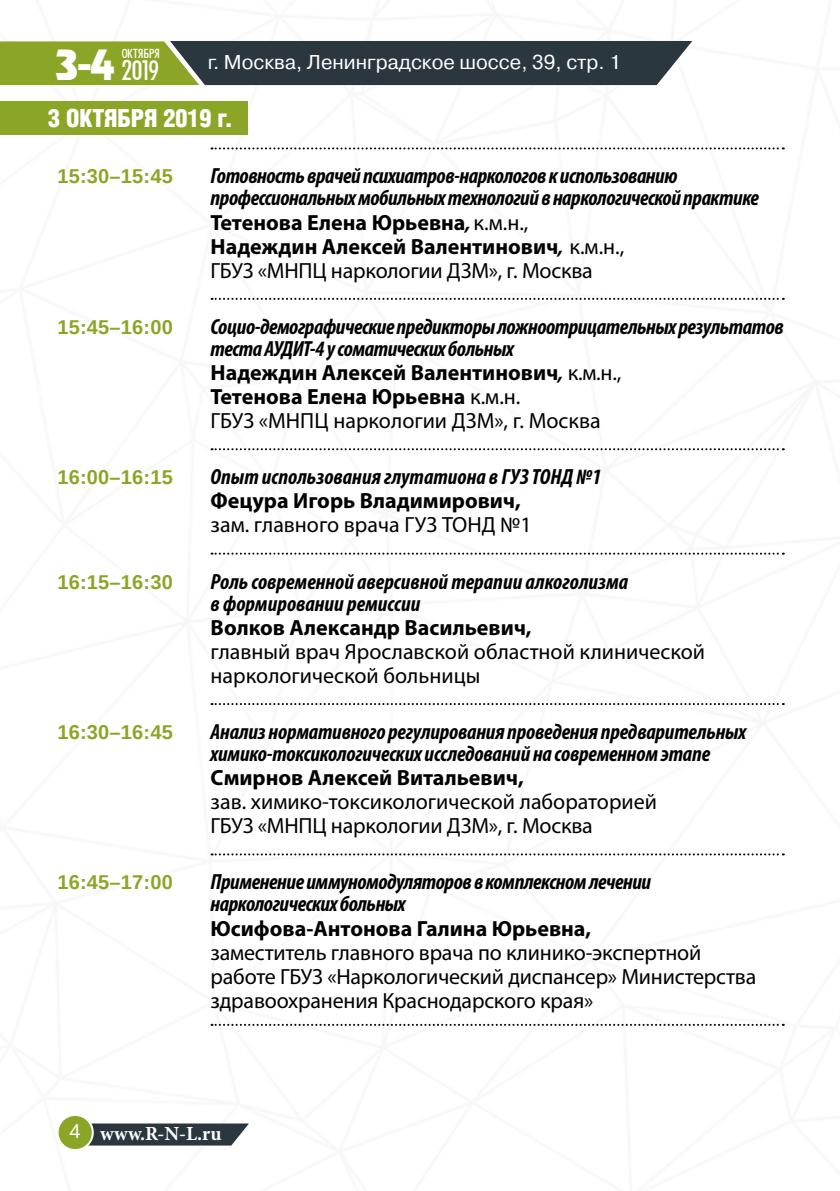
<style>
.page{position:relative;width:840px;height:1191px;background:#fff}
.page>*{position:absolute;margin:0;border:0;box-sizing:border-box;transform-origin:0 0}
.t1{font:500 37.6px "AG Revue Cyr";color:#fff}
.t2{font:30px "Futura Condensed Plain";color:#fff}
.t3{font:300 condensed 24px "AG Letterica";color:#fff}
.t4{font:italic 700 condensed 22px/22px "Myriad Pro";letter-spacing:-.02em;color:#000}
.t5{font:700 22px/24px "Myriad Pro";color:#000}
.t6{font:22px/24px "Myriad Pro";letter-spacing:-.01em;color:#000}
.t7{font:italic 700 condensed 22px/22px "Myriad Pro";color:#000}
.t8{font:700 20px "Liberation Sans";letter-spacing:.01em;color:#8ba626}
.t9{font:20px "Pragmatica C";color:#fff}
.t10{font:700 20px "Minion Pro";color:#fff}
.t11{font:20px "Liberation Sans";color:#fff}
.t12{font:14px "Futura Condensed Plain";letter-spacing:.005em;color:#fff}
.s1{font-style:italic;font-stretch:condensed}
.s2{font-weight:400}
</style>
<div class="page">
<svg style="left:89px;top:1123px;width:160px;height:22px;background:#3a464c"></svg>
<svg style="left:0;top:41px;width:692px;height:44px;background:#4a5b3e"></svg>
<div style="left:58px;top:1115px;width:35px;height:35px;background:#8ba626;border-radius:50%"></div>
<div style="left:57px;top:1114px;width:37px;height:37px;border:2px solid #fff;border-radius:50%"></div>
<div style="left:0;top:101px;width:247px;height:33px;background:#8ba626"></div>
<svg style="left:211px;top:147px;width:572px;height:2px"></svg>
<svg style="left:211px;top:298px;width:572px;height:2px"></svg>
<svg style="left:211px;top:448px;width:572px;height:2px"></svg>
<svg style="left:211px;top:552px;width:572px;height:2px"></svg>
<svg style="left:211px;top:703px;width:572px;height:2px"></svg>
<svg style="left:211px;top:853px;width:572px;height:2px"></svg>
<svg style="left:211px;top:1023px;width:572px;height:2px"></svg>
<h1 class="t1" style="left:56px;top:43px;width:60px">3-4</h1>
<p class="t12" style="left:122px;top:46px;width:40px">ОКТЯБРЯ</p>
<h2 class="t2" style="left:122px;top:53px;width:38px">2019</h2>
<p class="t9" style="left:208px;top:51px;width:414px">г. Москва, Ленинградское шоссе, 39, стр. 1</p>
<p class="t3" style="left:48px;top:103px;width:186px">3 ОКТЯБРЯ 2019 г.</p>
<p class="t8" style="left:57px;top:163px;width:117px">15:30–15:45</p>
<p class="t4" style="left:210px;top:165px;width:549px">Готовность врачей психиатров-наркологов к использованию профессиональных мобильных технологий в наркологической практике</p>
<p class="t5" style="left:210px;top:209px;width:415px">Тетенова Елена Юрьевна<span class="s1">,</span> <span class="s2">к.м.н.,<br></span>Надеждин Алексей Валентинович<span class="s1">,</span> <span class="s2">к.м.н.,<br>ГБУЗ «МНПЦ наркологии ДЗМ», г. Москва</span></p>
<p class="t8" style="left:57px;top:313px;width:117px">15:45–16:00</p>
<p class="t4" style="left:210px;top:315px;width:574px">Социо-демографические предикторы ложноотрицательных результатов теста АУДИТ-4 у соматических больных</p>
<p class="t5" style="left:210px;top:360px;width:412px">Надеждин Алексей Валентинович<span class="s1">,</span> <span class="s2">к.м.н.,<br></span>Тетенова Елена Юрьевна <span class="s2">к.м.н.<br>ГБУЗ «МНПЦ наркологии ДЗМ», г. Москва</span></p>
<p class="t8" style="left:57px;top:463px;width:117px">16:00–16:15</p>
<p class="t7" style="left:210px;top:465px;width:392px">Опыт использования глутатиона в ГУЗТОНД№1</p>
<p class="t5" style="left:210px;top:488px;width:311px">Фецура Игорь Владимирович,</p>
<p class="t6" style="left:210px;top:512px;width:322px">зам. главного врача ГУЗ ТОНД №1</p>
<p class="t8" style="left:57px;top:568px;width:117px">16:15–16:30</p>
<p class="t7" style="left:210px;top:570px;width:419px">Роль современной аверсивной терапии алкоголизма в формировании ремиссии</p>
<p class="t5" style="left:210px;top:614px;width:322px">Волков Александр Васильевич,</p>
<p class="t6" style="left:210px;top:639px;width:495px">главный врач Ярославской областной клинической наркологической больницы</p>
<p class="t8" style="left:57px;top:718px;width:117px">16:30–16:45</p>
<p class="t4" style="left:210px;top:720px;width:536px">Анализ нормативного регулирования проведения предварительных химико-токсикологических исследований на современном этапе</p>
<p class="t5" style="left:210px;top:765px;width:314px">Смирнов Алексей Витальевич,</p>
<p class="t6" style="left:210px;top:789px;width:447px">зав. химико-токсикологической лабораторией<br>ГБУЗ «МНПЦ наркологии ДЗМ», г. Москва</p>
<p class="t8" style="left:57px;top:868px;width:117px">16:45–17:00</p>
<p class="t4" style="left:210px;top:870px;width:442px">Применение иммуномодуляторов в комплексном лечении наркологических больных</p>
<p class="t5" style="left:210px;top:915px;width:382px">Юсифова-Антонова Галина Юрьевна,</p>
<p class="t6" style="left:210px;top:939px;width:547px">заместитель главного врача по клинико-экспертной работе ГБУЗ «Наркологический диспансер» Министерства здравоохранения Краснодарского края»</p>
<p class="t11" style="left:70px;top:1118px;width:13px">4</p>
<p class="t10" style="left:100px;top:1119px;width:123px">www.R-N-L.ru</p>
</div>
